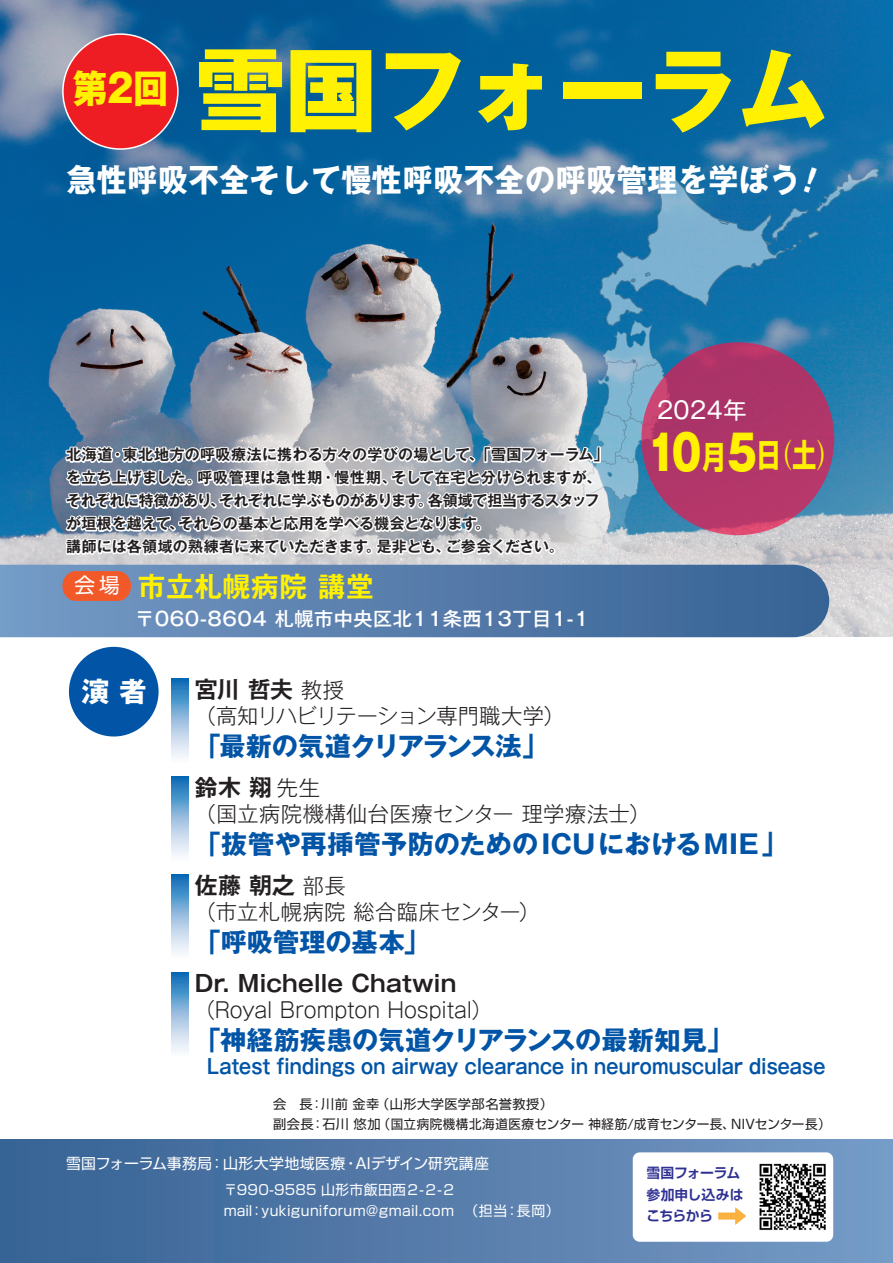
<style>
.page{position:relative;width:893px;height:1263px;background:#fff}
.page>*{position:absolute;margin:0;border:0;box-sizing:border-box;transform-origin:0 0}
.t1{font:800 91.35px "Gothic MB101 Pr 5";color:#fff101}
.t2{font:800 47.7px "Gothic MB101 Pro";color:#fff101;scale:.82 1}
.t3{font:800 38.25px "Gothic MB101 Pro";color:#fff101;scale:.9 1}
.t4{font:700 31.95px "Gothic MB101 Pro";letter-spacing:.02em;color:#fff;scale:.94 1}
.t5{font:700 27.6px "Gothic MB101 Pro De";letter-spacing:.025em;color:#fff101}
.t6{font:700 27.6px "Gothic MB101 Pro";color:#fff}
.t7{font:700 26.1px "Gothic MB101 Pro";letter-spacing:.005em;color:#0154a6}
.t8{font:700 26.1px "Gothic MB101 Pro";letter-spacing:-.045em;color:#0154a6}
.t9{font:23.4px "Gothic MB101 Pro";letter-spacing:.025em;color:#fff}
.t10{font:700 22.95px "Gothic MB101 Pro De";color:#231f20}
.t11{font:300 21.3px "Gothic MB101 Pro";letter-spacing:.005em;color:#231f20}
.t12{font:300 21.3px "Gothic MB101 Pro";letter-spacing:.005em;color:#231f20;scale:.96 1}
.t13{font:300 21.3px "Gothic MB101 Pro";letter-spacing:-.045em;color:#231f20}
.t14{font:20.7px "Shin Go Pro";color:#fff}
.t15{font:700 20.25px "Gothic MB101 Pro De";letter-spacing:.005em;color:#0154a6;scale:.87 1}
.t16{font:500 19.2px "Gothic MB101 Pro";letter-spacing:.03em;color:#fff}
.t17{font:700 15px/23px "Gothic MB101 Pro De";letter-spacing:.005em;color:#231f20}
.t18{font:14.85px "Shin Go Pro";letter-spacing:.015em;color:#fff}
.t19{font:13.8px/21.3px "Shin Go Pro";letter-spacing:.03em;color:#fff}
.t20{font:700 13.8px/21.3px "Shin Go Pro De";letter-spacing:-.02em;color:#2e3092}
.t21{font:12.9px/20px "Shin Go Pro";letter-spacing:.03em;color:#231f20}
.s1{font-family:"Gothic MB101 Pro";font-weight:300;font-size:21.3px}
.s2{font-family:"Shin Go Pro";font-weight:700;font-size:31.8px}
.s3{font-family:"Ryumin Pro";font-stretch:expanded;font-size:31.8px}
</style>
<div class="page">
<img style="left:0;top:0;width:893px;height:637px">
<div style="left:0;top:1140px;width:893px;height:123px;background:linear-gradient(to right,#376193,#779ac6)"></div>
<svg style="left:0;top:565px;width:829px;height:72px;background:#5d84b1"></svg>
<div style="left:63px;top:34px;width:115px;height:115px;background:#ee1d23;border-radius:57px"></div>
<div style="left:62px;top:33px;width:117px;height:117px;border:2px solid #fff;border-radius:57px"></div>
<div style="left:633px;top:1152px;width:200px;height:90px;background:#fff;border-radius:7px"></div>
<div style="left:69px;top:647px;width:90px;height:89px;background:#0154a6;border-radius:50%"></div>
<div style="left:172px;top:972px;width:16px;height:84px;background:linear-gradient(to bottom,#0d6eb8,#fff)"></div>
<div style="left:172px;top:874px;width:16px;height:84px;background:linear-gradient(to bottom,#0c6eb7,#fff)"></div>
<div style="left:172px;top:777px;width:16px;height:83px;background:linear-gradient(to bottom,#1070b9,#fff)"></div>
<div style="left:172px;top:679px;width:16px;height:83px;background:linear-gradient(to bottom,#1070b9,#fff)"></div>
<img style="left:759px;top:1163px;width:67px;height:67px">
<svg style="left:718px;top:1207px;width:28px;height:18px"></svg>
<svg style="left:62px;top:166px;width:817px;height:453px;background:#6d8cad"></svg>
<h3 class="t3" style="left:73px;top:57px;width:107px">第2回</h3>
<h1 class="t1" style="left:195px;top:14px;width:634px">雪国フォーラム</h1>
<h3 class="t4" style="left:66px;top:153px;width:782px">急性呼吸不全そして慢性呼吸不全の呼吸管理を学ぼう</h3>
<p class="t17" style="left:66px;top:441px;width:544px">北海道・東北地方の呼吸療法に携わる方々の学びの場として、「雪国フォーラム」を立ち上げました。呼吸管理は急性期・慢性期、そして在宅と分けられますが、それぞれに特徴があり、それぞれに学ぶものがあります。各領域で担当するスタッフが垣根を越えて、それらの基本と応用を学べる機会となります。<br>講師には各領域の熟練者に来ていただきます。是非とも、ご参会ください。</p>
<h3 class="t14" style="left:74px;top:568px;width:47px">会場</h3>
<h3 class="t5" style="left:138px;top:564px;width:238px">市立札幌病院 講堂</h3>
<p class="t16" style="left:135px;top:602px;width:455px">〒060-8604 札幌市中央区北11条西13丁目1-1</p>
<h3 class="t6" style="left:82px;top:668px;width:67px">演 者</h3>
<h3 class="t10" style="left:195px;top:670px;width:151px">宮川 哲夫 <span class="s1">教授</span></h3>
<h3 class="t13" style="left:195px;top:698px;width:371px">（高知リハビリテーション専門職大学）</h3>
<h3 class="t8" style="left:195px;top:724px;width:355px">「最新の気道クリアランス法」</h3>
<h3 class="t9" style="left:657px;top:391px;width:91px">2024年</h3>
<h2 class="t2" style="left:648px;top:412px;width:236px">10<span class="s2">月</span>5<span class="s2">日</span><span class="s3">（</span><span class="s2">土</span><span class="s3">）</span></h2>
<h3 class="t10" style="left:195px;top:768px;width:127px">鈴木 翔<span class="s1">先生</span></h3>
<h3 class="t11" style="left:195px;top:796px;width:457px">（国立病院機構仙台医療センター 理学療法士）</h3>
<h3 class="t7" style="left:195px;top:822px;width:594px">「抜管や再挿管予防のためのICUにおけるMIE」</h3>
<h3 class="t10" style="left:195px;top:866px;width:152px">佐藤 朝之 <span class="s1">部長</span></h3>
<h3 class="t11" style="left:195px;top:894px;width:347px">（市立札幌病院 総合臨床センター）</h3>
<h3 class="t7" style="left:195px;top:920px;width:237px">「呼吸管理の基本」</h3>
<h3 class="t10" style="left:195px;top:964px;width:263px">Dr. Michelle Chatwin</h3>
<h3 class="t12" style="left:195px;top:992px;width:311px">（Royal Brompton Hospital）</h3>
<h3 class="t7" style="left:195px;top:1018px;width:540px">「神経筋疾患の気道クリアランスの最新知見」</h3>
<h3 class="t15" style="left:207px;top:1050px;width:712px">Latest findings on airway clearance in neuromuscular disease</h3>
<p class="t21" style="left:273px;top:1092px;width:559px">会　長：川前 金幸（山形大学医学部名誉教授）<br>副会長：石川 悠加（国立病院機構北海道医療センター 神経筋/成育センター長、NIVセンター長）</p>
<p class="t18" style="left:66px;top:1151px;width:424px">雪国フォーラム事務局：山形大学地域医療・AIデザイン研究講座</p>
<p class="t19" style="left:224px;top:1177px;width:337px">〒990-9585 山形市飯田西2-2-2<br>mail：yukiguniforum@gmail.com （担当：長岡）</p>
<p class="t20" style="left:646px;top:1161px;width:99px">雪国フォーラム参加申し込みはこちらから　　</p>
</div>
